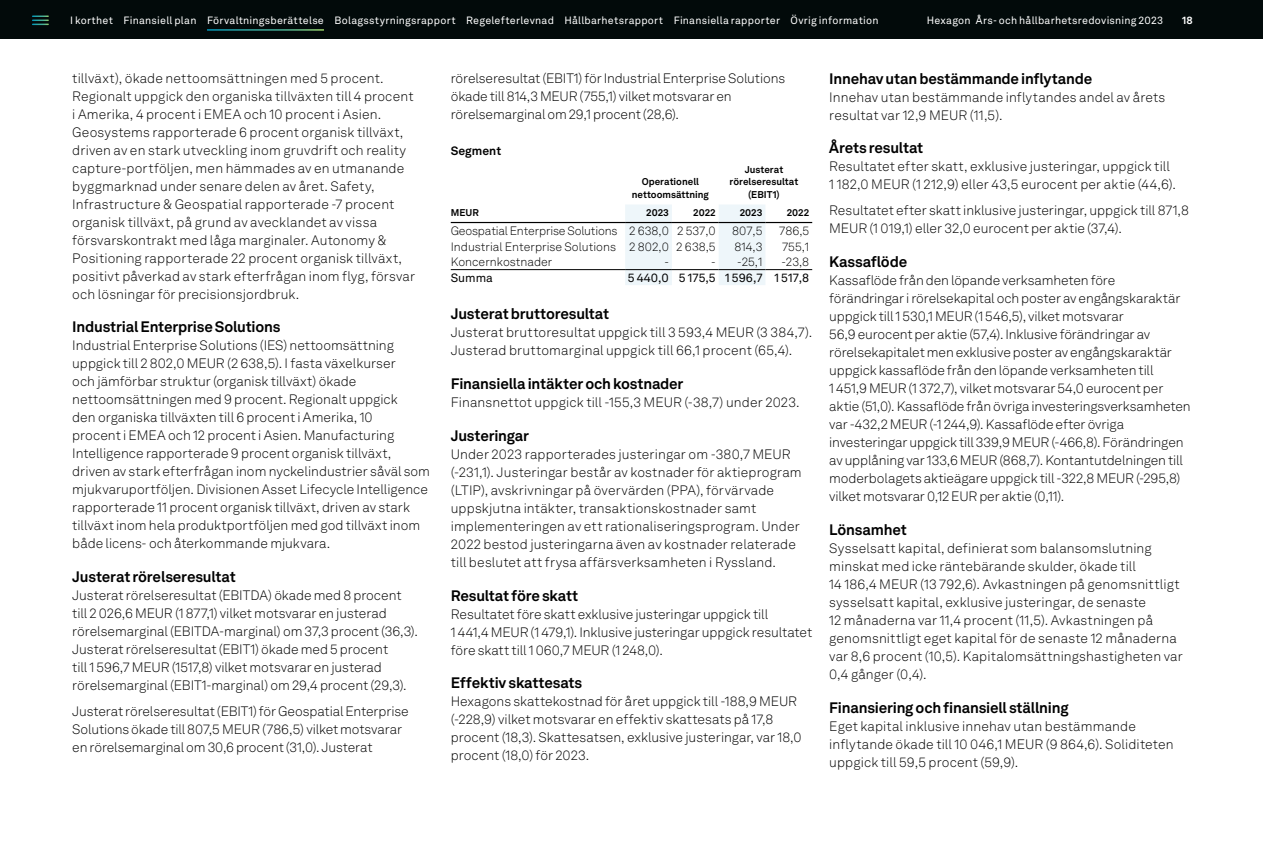
<style>
.page{position:relative;width:1263px;height:842px;background:#fff}
.page>*{position:absolute;margin:0;border:0;box-sizing:border-box;transform-origin:0 0}
.t1{font:700 15px "Hexagon Akkurat";letter-spacing:-.015em;color:#000}
.t2{font:300 13.5px/18px "Hexagon Akkurat";color:#000}
.t3{font:300 12px "Hexagon Akkurat";color:#000}
.t4{font:12px "Hexagon Akkurat";color:#000}
.t5{font:700 12px "Hexagon Akkurat";color:#000}
.t6{font:10.5px "Hexagon Akkurat";letter-spacing:.02em;color:#fff}
.t7{font:700 10.5px "Hexagon Akkurat";color:#fff}
.t8{font:700 9.75px/12.8px "Hexagon Akkurat";color:#000;text-align:center}
</style>
<div class="page">
<svg style="left:625px;top:205px;width:140px;height:80px"></svg>
<hr style="left:451px;top:222px;width:174px;height:1px;background:#000">
<hr style="left:625px;top:222px;width:47px;height:1px;background:#000">
<hr style="left:672px;top:222px;width:47px;height:1px;background:#000">
<hr style="left:719px;top:222px;width:46px;height:1px;background:#000">
<hr style="left:765px;top:222px;width:47px;height:1px;background:#000">
<hr style="left:451px;top:269px;width:174px;height:1px;background:#000">
<hr style="left:625px;top:269px;width:47px;height:1px;background:#000">
<hr style="left:672px;top:269px;width:47px;height:1px;background:#000">
<hr style="left:719px;top:269px;width:46px;height:1px;background:#000">
<hr style="left:765px;top:269px;width:47px;height:1px;background:#000">
<div style="left:0;top:0;width:1263px;height:38px;background:#020a0a"></div>
<svg style="left:33px;top:16px;width:15px;height:9px"></svg>
<hr style="left:207px;top:29px;width:117px;height:2px;background:#fff">
<p class="t6" style="left:70px;top:12px;width:810px">I korthet Finansiell plan Förvaltningsberättelse Bolagsstyrningsrapport Regelefterlevnad Hållbarhetsrapport Finansiella rapporter Övrig information</p>
<p class="t6" style="left:927px;top:12px;width:238px">Hexagon Års- och hållbarhetsredovisning 2023</p>
<p class="t7" style="left:1182px;top:12px;width:12px">18</p>
<p class="t2" style="left:72px;top:68px;width:344px">tillväxt), ökade nettoomsättningen med 5 procent.<br>Regionalt uppgick den organiska tillväxten till 4 procent i Amerika, 4 procent i EMEA och 10 procent i Asien.<br>Geosystems rapporterade 6 procent organisk tillväxt, driven av en stark utveckling inom gruvdrift och reality capture-portföljen, men hämmades av en utmanande byggmarknad under senare delen av året. Safety, Infrastructure &amp; Geospatial rapporterade -7 procent organisk tillväxt, på grund av avecklandet av vissa försvarskontrakt med låga marginaler. Autonomy &amp; Positioning rapporterade 22 procent organisk tillväxt, positivt påverkad av stark efterfrågan inom flyg, försvar och lösningar för precisionsjordbruk.</p>
<p class="t1" style="left:72px;top:315px;width:210px">Industrial Enterprise Solutions</p>
<p class="t2" style="left:72px;top:336px;width:359px">Industrial Enterprise Solutions (IES) nettoomsättning uppgick till 2 802,0 MEUR (2 638,5). I fasta växelkurser<br>och jämförbar struktur (organisk tillväxt) ökade nettoomsättningen med 9 procent. Regionalt uppgick<br>den organiska tillväxten till 6 procent i Amerika, 10<br>procent i EMEA och 12 procent i Asien. Manufacturing Intelligence rapporterade 9 procent organisk tillväxt, driven av stark efterfrågan inom nyckelindustrier såväl som mjukvaruportföljen. Divisionen Asset Lifecycle Intelligence rapporterade 11 procent organisk tillväxt, driven av stark tillväxt inom hela produktportföljen med god tillväxt inom både licens- och återkommande mjukvara.</p>
<p class="t1" style="left:72px;top:565px;width:165px">Justerat rörelseresultat</p>
<p class="t2" style="left:72px;top:586px;width:347px">Justerat rörelseresultat (EBITDA) ökade med 8 procent till 2 026,6 MEUR (1 877,1) vilket motsvarar en justerad rörelsemarginal (EBITDA-marginal) om 37,3 procent (36,3).<br>Justerat rörelseresultat (EBIT1) ökade med 5 procent<br>till 1 596,7 MEUR (1517,8) vilket motsvarar en justerad rörelsemarginal (EBIT1-marginal) om 29,4 procent (29,3).</p>
<p class="t2" style="left:72px;top:702px;width:338px">Justerat rörelseresultat (EBIT1) för Geospatial Enterprise<br>Solutions ökade till 807,5 MEUR (786,5) vilket motsvarar en rörelsemarginal om 30,6 procent (31,0). Justerat</p>
<p class="t2" style="left:451px;top:68px;width:336px">rörelseresultat (EBIT1) för Industrial Enterprise Solutions ökade till 814,3 MEUR (755,1) vilket motsvarar en rörelsemarginal om 29,1 procent (28,6).</p>
<p class="t5" style="left:451px;top:141px;width:52px">Segment</p>
<p class="t8" style="left:632px;top:175px;width:79px">Operationell nettoomsättning</p>
<p class="t8" style="left:729px;top:162px;width:70px">Justerat rörelseresultat (EBIT1)</p>
<p class="t8" style="left:451px;top:206px;width:30px">MEUR</p>
<p class="t8" style="left:646px;top:206px;width:24px">2023</p>
<p class="t8" style="left:693px;top:206px;width:24px">2022</p>
<p class="t8" style="left:740px;top:206px;width:24px">2023</p>
<p class="t8" style="left:787px;top:206px;width:24px">2022</p>
<p class="t3" style="left:451px;top:223px;width:266px">Geospatial Enterprise Solutions 2 638,0 2 537,0</p>
<p class="t3" style="left:732px;top:223px;width:32px">807,5</p>
<p class="t3" style="left:779px;top:223px;width:31px">786,5</p>
<p class="t3" style="left:451px;top:238px;width:266px">Industrial Enterprise Solutions 2 802,0 2 638,5</p>
<p class="t3" style="left:734px;top:238px;width:30px">814,3</p>
<p class="t3" style="left:782px;top:238px;width:29px">755,1</p>
<p class="t3" style="left:451px;top:254px;width:103px">Koncernkostnader</p>
<p class="t3" style="left:664px;top:254px;width:6px">-</p>
<p class="t3" style="left:711px;top:254px;width:53px">- -25,1</p>
<p class="t3" style="left:781px;top:254px;width:29px">-23,8</p>
<p class="t4" style="left:451px;top:269px;width:44px">Summa</p>
<p class="t4" style="left:628px;top:269px;width:183px">5 440,0 5 175,5 1 596,7 1 517,8</p>
<p class="t1" style="left:451px;top:302px;width:160px">Justerat bruttoresultat</p>
<p class="t2" style="left:451px;top:323px;width:363px">Justerat bruttoresultat uppgick till 3 593,4 MEUR (3 384,7).<br>Justerad brutto marginal uppgick till 66,1 procent (65,4).</p>
<p class="t1" style="left:451px;top:372px;width:234px">Finansiella intäkter och kostnader</p>
<p class="t2" style="left:451px;top:393px;width:350px">Finansnettot uppgick till -155,3 MEUR (-38,7) under 2023.</p>
<p class="t1" style="left:451px;top:424px;width:80px">Justeringar</p>
<p class="t2" style="left:451px;top:445px;width:352px">Under 2023 rapporterades justeringar om -380,7 MEUR (-231,1). Justeringar består av kostnader för aktieprogram (LTIP), avskrivningar på övervärden (PPA), förvärvade uppskjutna intäkter, transaktionskostnader samt implementeringen av ett rationaliseringsprogram. Under 2022 bestod justeringarna även av kostnader relaterade till beslutet att frysa affärsverksamheten i Ryssland.</p>
<p class="t1" style="left:451px;top:584px;width:129px">Resultat före skatt</p>
<p class="t2" style="left:451px;top:604px;width:363px">Resultatet före skatt exklusive justeringar uppgick till<br>1 441,4 MEUR (1 479,1). Inklusive justeringar uppgick resultatet före skatt till 1 060,7 MEUR (1 248,0).</p>
<p class="t1" style="left:451px;top:671px;width:133px">Effektiv skattesats</p>
<p class="t2" style="left:451px;top:692px;width:352px">Hexagons skattekostnad för året uppgick till -188,9 MEUR (-228,9) vilket motsvarar en effektiv skattesats på 17,8 procent (18,3). Skattesatsen, exklusive justeringar, var 18,0 procent (18,0) för 2023.</p>
<p class="t1" style="left:829px;top:67px;width:265px">Innehav utan bestämmande inflytande</p>
<p class="t2" style="left:829px;top:88px;width:338px">Innehav utan bestämmande inflytandes andel av årets resultat var 12,9 MEUR (11,5).</p>
<p class="t1" style="left:829px;top:137px;width:96px">Årets resultat</p>
<p class="t2" style="left:829px;top:157px;width:348px">Resultatet efter skatt, exklusive justeringar, uppgick till<br>1 182,0 MEUR (1 212,9) eller 43,5 eurocent per aktie (44,6).</p>
<p class="t2" style="left:829px;top:201px;width:361px">Resultatet efter skatt inklusive justeringar, uppgick till 871,8<br>MEUR (1 019,1) eller 32,0 eurocent per aktie (37,4).</p>
<p class="t1" style="left:829px;top:250px;width:79px">Kassaflöde</p>
<p class="t2" style="left:829px;top:271px;width:363px">Kassaflöde från den löpande verksamheten före förändringar i rörelsekapital och poster av engångskaraktär uppgick till 1 530,1 MEUR (1 546,5), vilket motsvarar<br>56,9 eurocent per aktie (57,4). Inklusive förändringar av rörelsekapitalet men exklusive poster av engångskaraktär uppgick kassa flöde från den löpande verksamheten till<br>1 451,9 MEUR (1 372,7), vilket motsvarar 54,0 eurocent per aktie (51,0). Kassaflöde från övriga investeringsverksamheten var -432,2 MEUR (-1 244,9). Kassaflöde efter övriga investeringar uppgick till 339,9 MEUR (-466,8). Förändringen av upplåning var 133,6 MEUR (868,7). Kontantutdelningen till moderbolagets aktieägare uppgick till -322,8 MEUR (-295,8) vilket motsvarar 0,12 EUR per aktie (0,11).</p>
<p class="t1" style="left:829px;top:518px;width:79px">Lönsamhet</p>
<p class="t2" style="left:829px;top:539px;width:355px">Sysselsatt kapital, definierat som balansomslutning minskat med icke räntebärande skulder, ökade till<br>14 186,4 MEUR (13 792,6). Avkastningen på genomsnittligt sysselsatt kapital, exklusive justeringar, de senaste<br>12 månaderna var 11,4 procent (11,5). Avkastningen på genomsnittligt eget kapital för de senaste 12 månaderna var 8,6 procent (10,5). Kapitalomsättningshastigheten var 0,4 gånger (0,4).</p>
<p class="t1" style="left:829px;top:696px;width:241px">Finansiering och finansiell ställning</p>
<p class="t2" style="left:829px;top:716px;width:346px">Eget kapital inklusive innehav utan bestämmande inflytande ökade till 10 046,1 MEUR (9 864,6). Soliditeten uppgick till 59,5 procent (59,9).</p>
</div>
